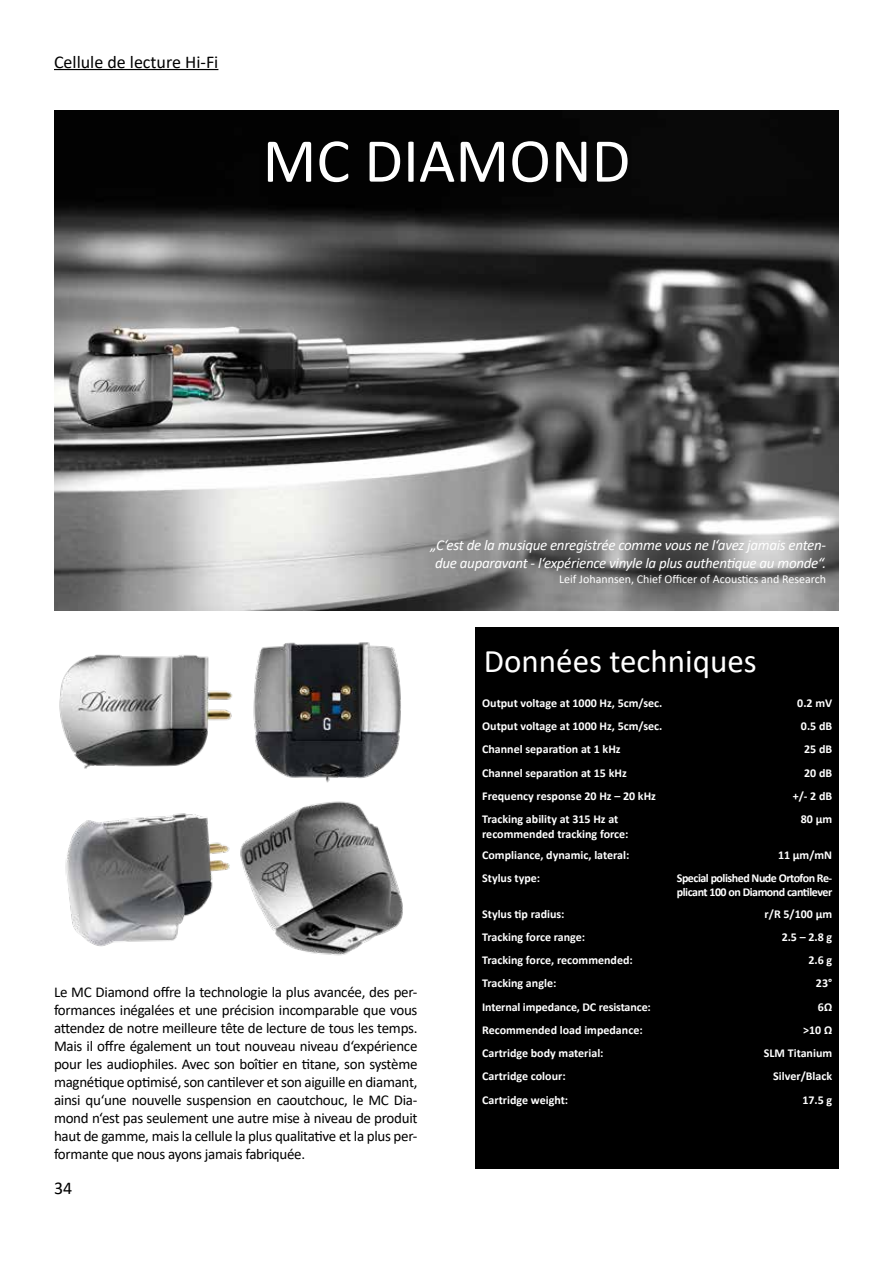
<style>
.page{position:relative;width:893px;height:1263px;background:#fff}
.page>*{position:absolute;margin:0;border:0;box-sizing:border-box;transform-origin:0 0}
.t1{font:63px "Calibri";color:#fff}
.t2{font:33px "Calibri";color:#fff}
.t3{font:18px "Calibri";color:#000}
.t4{font:15px/18px "Calibri";letter-spacing:-.02em;color:#000;text-align:justify}
.t5{font:italic 15px/18px "Calibri";letter-spacing:-.02em;color:#fff;text-align:center}
.t6{font:700 12px/14.4px "Calibri";color:#fff}
.t7{font:700 12px/14.4px "Calibri";letter-spacing:-.04em;color:#fff}
.t8{font:12px "Calibri";color:#fff}
</style>
<div class="page">
<div style="left:475px;top:627px;width:364px;height:72px;background:#000"></div>
<img style="left:59px;top:642px;width:344px;height:314px">
<img style="left:54px;top:111px;width:785px;height:499px">
<div style="left:475px;top:691px;width:364px;height:477px;background:#000"></div>
<hr style="left:54px;top:69px;width:164px;height:1px;background:#000">
<h3 class="t3" style="left:54px;top:49px;width:166px">Cellule de lecture Hi-Fi</h3>
<h1 class="t1" style="left:263px;top:117px;width:369px">MC DIAMOND</h1>
<p class="t5" style="left:430px;top:535px;width:397px">„C‘est de la musique enregistrée comme vous ne l‘avez jamais enten&shy;due auparavant - l‘expérience vinyle la plus authentique au monde“.</p>
<p class="t8" style="left:559px;top:571px;width:269px">Leif Johannsen, Chief Officer of Acoustics and Research</p>
<h2 class="t2" style="left:484px;top:638px;width:274px">Données techniques</h2>
<p class="t4" style="left:54px;top:982px;width:365px">Le MC Diamond offre la technologie la plus avancée, des per&shy;formances inégalées et une précision incomparable que vous attendez de notre meilleure tête de lecture de tous les temps.<br>Mais il offre également un tout nouveau niveau d‘expérience pour les audiophiles. Avec son boîtier en titane, son système magnétique optimisé, son cantilever et son aiguille en diamant, ainsi qu‘une nouvelle suspension en caoutchouc, le MC Dia&shy;mond n‘est pas seulement une autre mise à niveau de produit haut de gamme, mais la cellule la plus qualitative et la plus per&shy;formante que nous ayons jamais fabriquée.</p>
<h3 class="t3" style="left:54px;top:1175px;width:20px">34</h3>
<p class="t6" style="left:482px;top:696px;width:182px">Output voltage at 1000 Hz, 5cm/sec.</p>
<p class="t6" style="left:797px;top:696px;width:36px">0.2 mV</p>
<p class="t6" style="left:482px;top:719px;width:182px">Output voltage at 1000 Hz, 5cm/sec.</p>
<p class="t6" style="left:801px;top:719px;width:33px">0.5 dB</p>
<p class="t6" style="left:482px;top:742px;width:140px">Channel separation at 1 kHz</p>
<p class="t6" style="left:804px;top:742px;width:30px">25 dB</p>
<p class="t6" style="left:482px;top:765px;width:146px">Channel separation at 15 kHz</p>
<p class="t6" style="left:804px;top:765px;width:30px">20 dB</p>
<p class="t6" style="left:482px;top:789px;width:175px">Frequency response 20 Hz – 20 kHz</p>
<p class="t6" style="left:793px;top:789px;width:41px">+/- 2 dB</p>
<p class="t6" style="left:482px;top:812px;width:148px">Tracking ability at 315 Hz at recommended tracking force:</p>
<p class="t6" style="left:801px;top:812px;width:33px">80 μm</p>
<p class="t6" style="left:482px;top:847px;width:149px">Compliance, dynamic, lateral:</p>
<p class="t6" style="left:778px;top:847px;width:56px">11 μm/mN</p>
<p class="t6" style="left:482px;top:870px;width:60px">Stylus type:</p>
<p class="t7" style="left:677px;top:870px;width:157px">Special polished Nude Ortofon Re&shy;plicant 100 on Diamond cantilever</p>
<p class="t6" style="left:482px;top:906px;width:84px">Stylus tip radius:</p>
<p class="t6" style="left:765px;top:906px;width:69px">r/R 5/100 μm</p>
<p class="t6" style="left:482px;top:929px;width:105px">Tracking force range:</p>
<p class="t6" style="left:782px;top:929px;width:52px">2.5 – 2.8 g</p>
<p class="t6" style="left:482px;top:953px;width:152px">Tracking force, recommended:</p>
<p class="t6" style="left:808px;top:953px;width:25px">2.6 g</p>
<p class="t6" style="left:482px;top:976px;width:76px">Tracking angle:</p>
<p class="t6" style="left:816px;top:976px;width:18px">23°</p>
<p class="t6" style="left:482px;top:999px;width:170px">Internal impedance, DC resistance:</p>
<p class="t6" style="left:818px;top:999px;width:16px">6Ω</p>
<p class="t6" style="left:482px;top:1022px;width:162px">Recommended load impedance:</p>
<p class="t6" style="left:803px;top:1022px;width:31px">&gt;10 Ω</p>
<p class="t6" style="left:482px;top:1046px;width:123px">Cartridge body material:</p>
<p class="t6" style="left:764px;top:1046px;width:70px">SLM Titanium</p>
<p class="t6" style="left:482px;top:1069px;width:85px">Cartridge colour:</p>
<p class="t6" style="left:773px;top:1069px;width:60px">Silver/Black</p>
<p class="t6" style="left:482px;top:1092px;width:87px">Cartridge weight:</p>
<p class="t6" style="left:802px;top:1092px;width:31px">17.5 g</p>
</div>
